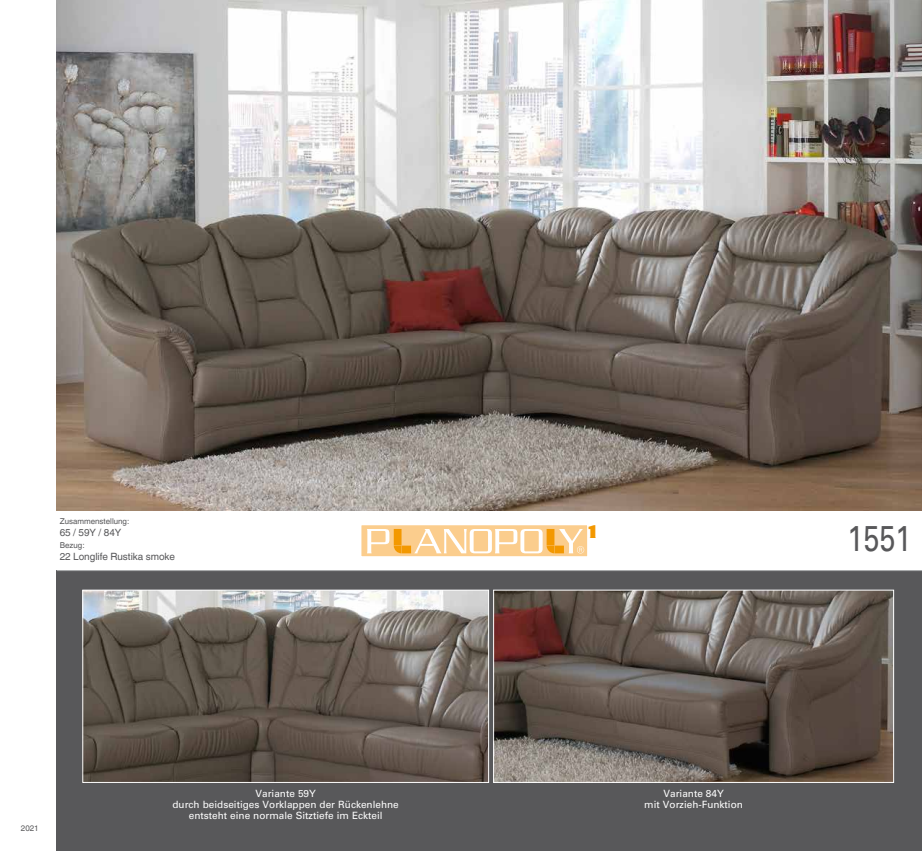
<style>
.page{position:relative;width:922px;height:851px;background:#fff}
.page>*{position:absolute;margin:0;border:0;box-sizing:border-box;transform-origin:0 0}
.t1{font:36px "Univers";color:#58585a;scale:.8 1}
.t2{font:20px "Serpentine ICG Bold";color:#f39800}
.t3{font:10px/11px "Univers";color:#fff;text-align:center}
.t4{font:10px "Helvetica World";color:#58585a}
.t5{font:8px "Helvetica World";color:#58585a}
</style>
<div class="page">
<div style="left:57px;top:570px;width:864px;height:280px;background:#58585a"></div>
<img style="left:57px;top:0;width:864px;height:510px">
<hr style="left:57px;top:570px;width:864px;height:1px;background:#b1b3b4">
<div style="left:361px;top:524px;width:226px;height:32px;background:#fbcd8d"></div>
<div style="left:361px;top:524px;width:226px;height:32px;border:1px solid #fff"></div>
<div style="left:402px;top:545px;width:9px;height:8px;background:#f39800"></div>
<svg style="left:367px;top:529px;width:34px;height:24px"></svg>
<svg style="left:414px;top:529px;width:170px;height:24px"></svg>
<img style="left:495px;top:591px;width:396px;height:189px">
<img style="left:84px;top:591px;width:403px;height:189px">
<div style="left:82px;top:589px;width:407px;height:193px;border:1px solid #fff"></div>
<p class="t5" style="left:60px;top:517px;width:71px">Zusammenstellung:</p>
<p class="t4" style="left:60px;top:527px;width:63px">65 / 59Y / 84Y</p>
<p class="t5" style="left:60px;top:541px;width:26px">Bezug:</p>
<p class="t4" style="left:60px;top:551px;width:117px">22 Longlife Rustika smoke</p>
<h2 class="t2" style="left:587px;top:520px;width:10px">1</h2>
<p class="t5" style="left:21px;top:823px;width:19px">2021</p>
<p class="t3" style="left:172px;top:788px;width:228px">Variante 59Y<br>durch beidseitiges Vorklappen der Rückenlehne entsteht eine normale Sitztiefe im Eckteil</p>
<p class="t3" style="left:644px;top:788px;width:100px">Variante 84Y<br>mit Vorzieh-Funktion</p>
<h1 class="t1" style="left:847px;top:517px;width:82px">1551</h1>
</div>
